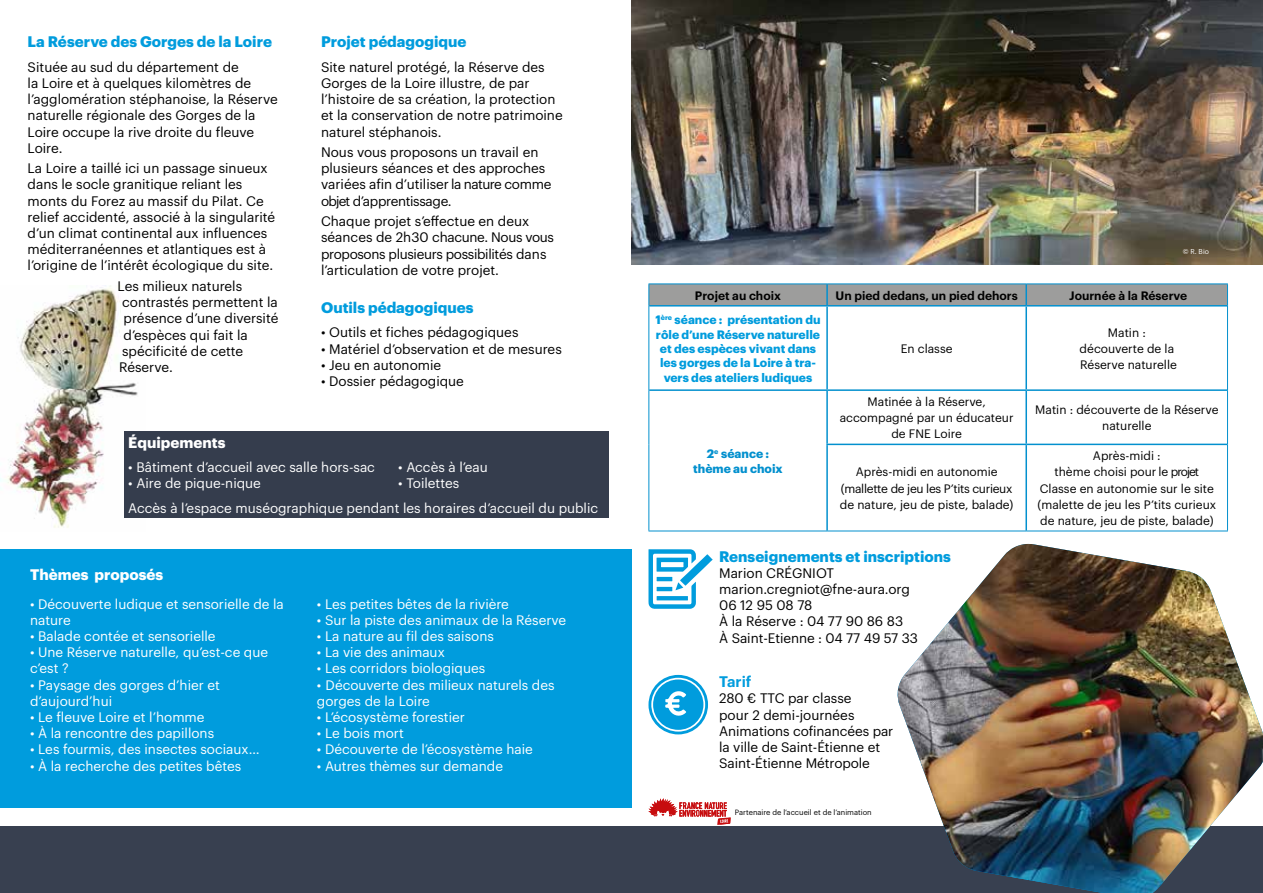
<style>
.page{position:relative;width:1263px;height:893px;background:#fff}
.page>*{position:absolute;margin:0;border:0;box-sizing:border-box;transform-origin:0 0}
.t1{font:700 15px "Graphik";color:#009cdd}
.t2{font:700 15px "Graphik";color:#fff}
.t3{font:600 15px "Graphik";color:#009cdd}
.t4{font:13.5px/16.2px "Graphik";color:#000}
.t5{font:13.5px/16.2px "Graphik";color:#fff}
.t6{font:12px/16.2px "Graphik";color:#000;text-align:center}
.t7{font:700 12px/14.4px "Graphik";color:#009cdd;text-align:center}
.t8{font:600 12px "Graphik";color:#000}
.t9{font:700 12px/14.4px "Graphik";color:#0390ce;text-align:center}
.t10{font:7.5px "Graphik";color:#000}
.t11{font:7.05px "Graphik";color:#fff}
</style>
<div class="page">
<img style="left:0;top:285px;width:146px;height:243px">
<div style="left:0;top:549px;width:631px;height:258px;background:#009cdd"></div>
<div style="left:0;top:827px;width:1263px;height:66px;background:#384050"></div>
<div style="left:648px;top:284px;width:580px;height:22px;background:#9d9d9c"></div>
<hr style="left:648px;top:306px;width:1px;height:84px;background:#0390ce">
<hr style="left:1227px;top:306px;width:1px;height:84px;background:#0390ce">
<hr style="left:648px;top:390px;width:1px;height:54px;background:#0390ce">
<hr style="left:1227px;top:390px;width:1px;height:54px;background:#0390ce">
<hr style="left:648px;top:444px;width:1px;height:87px;background:#0390ce">
<hr style="left:1227px;top:444px;width:1px;height:87px;background:#0390ce">
<hr style="left:648px;top:531px;width:179px;height:1px;background:#0390ce">
<hr style="left:827px;top:531px;width:199px;height:1px;background:#0390ce">
<hr style="left:1026px;top:531px;width:202px;height:1px;background:#0390ce">
<hr style="left:826px;top:284px;width:2px;height:21px;background:#0390ce">
<hr style="left:1025px;top:284px;width:2px;height:21px;background:#0390ce">
<hr style="left:649px;top:305px;width:178px;height:2px;background:#0390ce">
<hr style="left:827px;top:305px;width:199px;height:2px;background:#0390ce">
<hr style="left:826px;top:307px;width:2px;height:82px;background:#0390ce">
<hr style="left:1026px;top:305px;width:201px;height:2px;background:#0390ce">
<hr style="left:1025px;top:307px;width:2px;height:82px;background:#0390ce">
<hr style="left:649px;top:389px;width:178px;height:2px;background:#0390ce">
<hr style="left:827px;top:389px;width:199px;height:2px;background:#0390ce">
<hr style="left:826px;top:391px;width:2px;height:53px;background:#0390ce">
<hr style="left:1026px;top:389px;width:201px;height:2px;background:#0390ce">
<hr style="left:1025px;top:391px;width:2px;height:53px;background:#0390ce">
<hr style="left:826px;top:444px;width:200px;height:1px;background:#0390ce">
<hr style="left:826px;top:445px;width:2px;height:86px;background:#0390ce">
<hr style="left:1026px;top:444px;width:201px;height:1px;background:#0390ce">
<hr style="left:1025px;top:445px;width:2px;height:86px;background:#0390ce">
<img style="left:896px;top:544px;width:367px;height:349px">
<div style="left:124px;top:431px;width:484px;height:86px;background:#353d4d"></div>
<svg style="left:648px;top:798px;width:83px;height:27px"></svg>
<svg style="left:648px;top:675px;width:60px;height:59px"></svg>
<svg style="left:648px;top:549px;width:65px;height:60px"></svg>
<img style="left:631px;top:0;width:632px;height:264px">
<p class="t1" style="left:28px;top:30px;width:246px">La Réserve des Gorges de la Loire</p>
<p class="t4" style="left:28px;top:58px;width:252px">Située au sud du département de<br>la Loire et à quelques kilomètres de l’agglomération stéphanoise, la Réserve naturelle régionale des Gorges de la<br>Loire occupe la rive droite du fleuve<br>Loire.</p>
<p class="t4" style="left:28px;top:159px;width:249px">La Loire a taillé ici un passage sinueux dans le socle granitique reliant les monts du Forez au massif du Pilat. Ce relief accidenté, associé à la singularité d’un climat continental aux influences méditerranéennes et atlantiques est à l’origine de l’intérêt écologique du site.</p>
<p class="t4" style="left:118px;top:277px;width:126px">Les milieux naturels</p>
<p class="t4" style="left:122px;top:293px;width:157px">contrastés permettent la</p>
<p class="t4" style="left:124px;top:309px;width:156px">présence d’une diversité</p>
<p class="t4" style="left:124px;top:325px;width:126px">d’espèces qui fait la</p>
<p class="t4" style="left:122px;top:342px;width:123px">spécificité de cette</p>
<p class="t4" style="left:119px;top:358px;width:55px">Réserve.</p>
<p class="t1" style="left:321px;top:30px;width:147px">Projet pédagogique</p>
<p class="t4" style="left:321px;top:58px;width:243px">Site naturel protégé, la Réserve des Gorges de la Loire illustre, de par l’histoire de sa création, la protection et la conservation de notre patrimoine naturel stéphanois.</p>
<p class="t4" style="left:321px;top:143px;width:232px">Nous vous proposons un travail en plusieurs séances et des approches variées afin d’utiliser la nature comme objet d’apprentissage.</p>
<p class="t4" style="left:321px;top:212px;width:235px">Chaque projet s’effectue en deux séances de 2h30 chacune. Nous vous proposons plusieurs possibilités dans l’articulation de votre projet.</p>
<p class="t1" style="left:321px;top:296px;width:154px">Outils pédagogiques</p>
<p class="t4" style="left:321px;top:323px;width:199px">• Outils et fiches pédagogiques</p>
<p class="t4" style="left:321px;top:339px;width:242px">• Matériel d’observation et de mesures</p>
<p class="t4" style="left:321px;top:356px;width:122px">• Jeu en autonomie</p>
<p class="t4" style="left:321px;top:372px;width:144px">• Dossier pédagogique</p>
<p class="t2" style="left:128px;top:430px;width:99px">Équipements</p>
<p class="t5" style="left:128px;top:458px;width:248px">• Bâtiment d’accueil avec salle hors-sac</p>
<p class="t5" style="left:398px;top:458px;width:91px">• Accès à l’eau</p>
<p class="t5" style="left:128px;top:474px;width:134px">• Aire de pique-nique</p>
<p class="t5" style="left:128px;top:470px;width:471px;line-height:24.8px;text-indent:270px">• Toilettes<br>Accès à l’espace muséographique pendant les horaires d’accueil du public</p>
<p class="t2" style="left:30px;top:563px;width:135px">Thèmes proposés</p>
<p class="t5" style="left:30px;top:594px;width:255px">• Découverte ludique et sensorielle de la nature</p>
<p class="t5" style="left:30px;top:627px;width:187px">• Balade contée et sensorielle</p>
<p class="t5" style="left:30px;top:643px;width:239px">• Une Réserve naturelle, qu’est-ce que c’est ?</p>
<p class="t5" style="left:30px;top:675px;width:191px">• Paysage des gorges d’hier et d’aujourd’hui</p>
<p class="t5" style="left:30px;top:708px;width:176px">• Le fleuve Loire et l’homme</p>
<p class="t5" style="left:30px;top:724px;width:186px">• À la rencontre des papillons</p>
<p class="t5" style="left:30px;top:740px;width:231px">• Les fourmis, des insectes sociaux…</p>
<p class="t5" style="left:30px;top:756px;width:213px">• À la recherche des petites bêtes</p>
<p class="t5" style="left:317px;top:594px;width:194px">• Les petites bêtes de la rivière</p>
<p class="t5" style="left:317px;top:611px;width:251px">• Sur la piste des animaux de la Réserve</p>
<p class="t5" style="left:317px;top:627px;width:178px">• La nature au fil des saisons</p>
<p class="t5" style="left:317px;top:643px;width:129px">• La vie des animaux</p>
<p class="t5" style="left:317px;top:659px;width:170px">• Les corridors biologiques</p>
<p class="t5" style="left:317px;top:675px;width:239px">• Découverte des milieux naturels des gorges de la Loire</p>
<p class="t5" style="left:317px;top:708px;width:149px">• L’écosystème forestier</p>
<p class="t5" style="left:317px;top:724px;width:88px">• Le bois mort</p>
<p class="t5" style="left:317px;top:740px;width:217px">• Découverte de l’écosystème haie</p>
<p class="t5" style="left:317px;top:756px;width:188px">• Autres thèmes sur demande</p>
<p class="t11" style="left:1183px;top:246px;width:28px">© R. Bio</p>
<p class="t8" style="left:695px;top:286px;width:88px">Projet au choix</p>
<p class="t8" style="left:836px;top:286px;width:184px">Un pied dedans, un pied dehors</p>
<p class="t8" style="left:1069px;top:286px;width:119px">Journée à la Réserve</p>
<p class="t7" style="left:655px;top:311px;width:167px">1<sup>ère</sup> séance : présentation du rôle d’une Réserve naturelle et des espèces vivant dans les gorges de la Loire à tra&shy;vers des ateliers ludiques</p>
<p class="t6" style="left:1080px;top:323px;width:99px">Matin : découverte de la<br>Réserve naturelle</p>
<p class="t6" style="left:901px;top:339px;width:53px">En classe</p>
<p class="t9" style="left:693px;top:446px;width:91px">2<sup>e</sup> séance : thème au choix</p>
<p class="t6" style="left:840px;top:392px;width:175px">Matinée à la Réserve, accompagné par un éducateur de FNE Loire</p>
<p class="t6" style="left:1035px;top:401px;width:185px">Matin : découverte de la Réserve naturelle</p>
<p class="t6" style="left:840px;top:463px;width:175px">Après-midi en autonomie (mallette de jeu les P’tits curieux de nature, jeu de piste, balade)</p>
<p class="t6" style="left:1037px;top:447px;width:180px">Après-midi :<br>thème choisi pour le projet<br>Classe en autonomie sur le site (malette de jeu les P’tits curieux de nature, jeu de piste, balade)</p>
<p class="t1" style="left:719px;top:545px;width:233px">Renseignements et inscriptions</p>
<p class="t4" style="left:719px;top:564px;width:200px">Marion CRÉGNIOT marion.cregniot@fne-aura.org<br>06 12 95 08 78<br>À la Réserve : 04 77 90 86 83<br>À Saint-Etienne : 04 77 49 57 33</p>
<p class="t3" style="left:719px;top:670px;width:34px">Tarif</p>
<p class="t4" style="left:719px;top:689px;width:176px">280 € TTC par classe<br>pour 2 demi-journées<br>Animations cofinancées par la ville de Saint-Étienne et<br>Saint-Étienne Métropole</p>
<p class="t10" style="left:735px;top:806px;width:138px">Partenaire de l’accueil et de l’animation</p>
</div>
